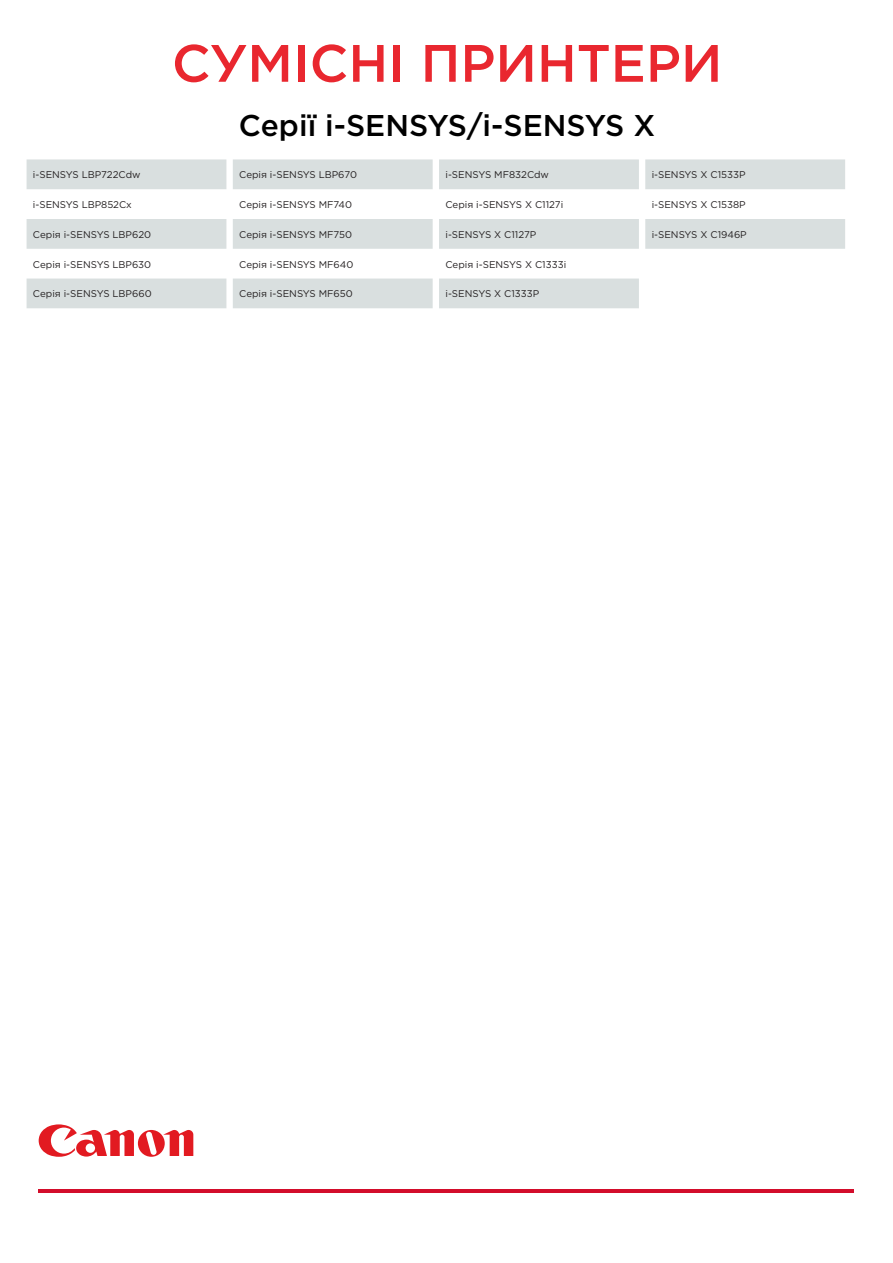
<style>
.page{position:relative;width:893px;height:1263px;background:#fff}
.page>*{position:absolute;margin:0;border:0;box-sizing:border-box;transform-origin:0 0}
.t1{font:500 52.5px "Gotham";color:#e9272f}
.t2{font:500 30px "Gotham";color:#000}
.t3{font:9.75px "Gotham";color:#231f20}
</style>
<div class="page">
<svg style="left:39px;top:1124px;width:154px;height:33px"></svg>
<hr style="left:39px;top:1189px;width:815px;height:3px;background:#d30d2b">
<svg style="left:27px;top:159px;width:818px;height:149px;fill:#d9dfdf"></svg>
<p class="t1" style="left:172px;top:29px;width:552px">СУМІСНІ ПРИНТЕРИ</p>
<p class="t2" style="left:239px;top:105px;width:418px">Серії i-SENSYS/i-SENSYS X</p>
<p class="t3" style="left:33px;top:169px;width:109px">i-SENSYS LBP722Cdw</p>
<p class="t3" style="left:239px;top:169px;width:119px">Серія i-SENSYS LBP670</p>
<p class="t3" style="left:445px;top:169px;width:105px">i-SENSYS MF832Cdw</p>
<p class="t3" style="left:652px;top:169px;width:95px">i-SENSYS X C1533P</p>
<p class="t3" style="left:33px;top:198px;width:100px">i-SENSYS LBP852Cx</p>
<p class="t3" style="left:239px;top:198px;width:114px">Серія i-SENSYS MF740</p>
<p class="t3" style="left:445px;top:198px;width:119px">Серія i-SENSYS X C1127i</p>
<p class="t3" style="left:652px;top:198px;width:96px">i-SENSYS X C1538P</p>
<p class="t3" style="left:33px;top:228px;width:120px">Серія i-SENSYS LBP620</p>
<p class="t3" style="left:239px;top:228px;width:114px">Серія i-SENSYS MF750</p>
<p class="t3" style="left:445px;top:228px;width:93px">i-SENSYS X C1127P</p>
<p class="t3" style="left:652px;top:228px;width:97px">i-SENSYS X C1946P</p>
<p class="t3" style="left:33px;top:258px;width:120px">Серія i-SENSYS LBP630</p>
<p class="t3" style="left:239px;top:258px;width:116px">Серія i-SENSYS MF640</p>
<p class="t3" style="left:445px;top:258px;width:122px">Серія i-SENSYS X C1333i</p>
<p class="t3" style="left:33px;top:288px;width:120px">Серія i-SENSYS LBP660</p>
<p class="t3" style="left:239px;top:288px;width:115px">Серія i-SENSYS MF650</p>
<p class="t3" style="left:445px;top:288px;width:95px">i-SENSYS X C1333P</p>
</div>
